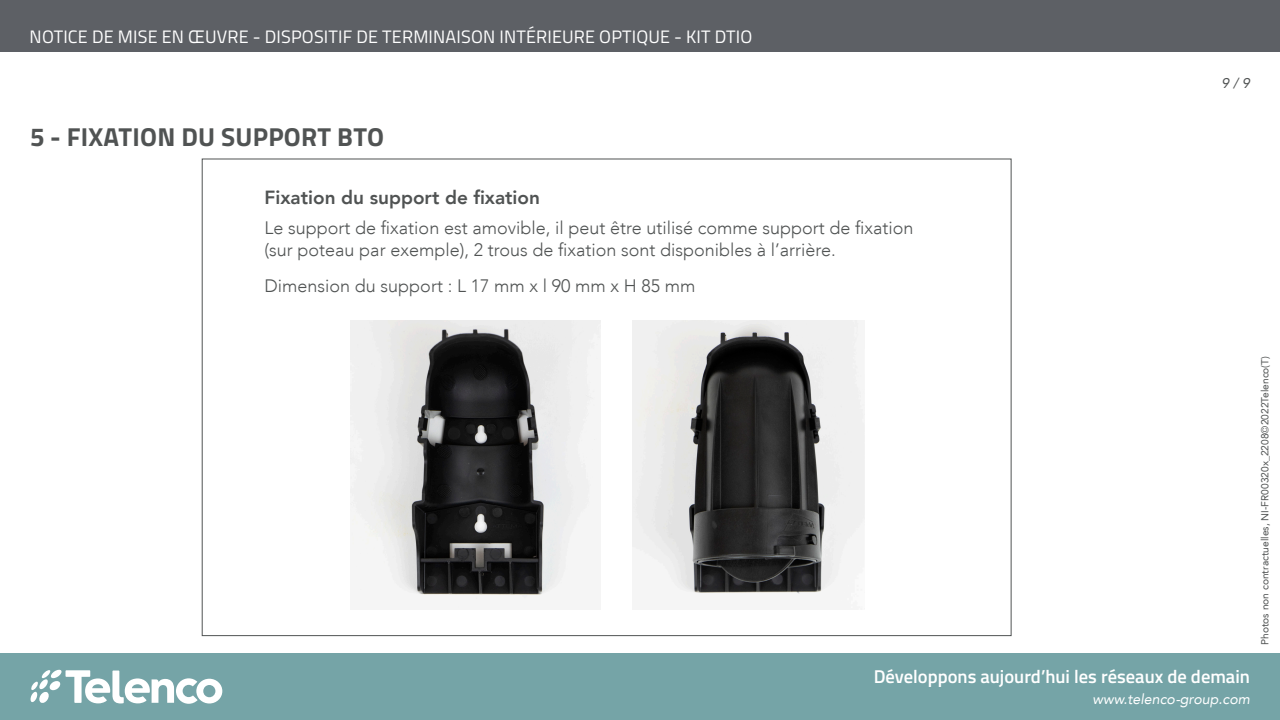
<style>
.page{position:relative;width:1280px;height:720px;background:#fff}
.page>*{position:absolute;margin:0;border:0;box-sizing:border-box;transform-origin:0 0}
.t1{font:700 26px "Titillium Web";letter-spacing:.01em;color:#505353}
.t2{font:800 19px "Avenir LT";color:#505353}
.t3{font:600 18.6px "Titillium Web";color:#fff}
.t4{font:300 18px "Avenir LT";color:#505353}
.t5{font:18px "Titillium Web";letter-spacing:.01em;color:#fff}
.t6{font:italic 14.3px "Avenir LT";color:#fff}
.t7{font:italic 14px "Avenir LT";color:#505353}
.NOMENCLATURE{font:10.2px "Avenir LT";color:#505353}
</style>
<div class="page">
<div style="left:0;top:0;width:1280px;height:51px;background:#5d6065"></div>
<div style="left:0;top:654px;width:1280px;height:66px;background:#75a4a7"></div>
<svg style="left:30px;top:669px;width:192px;height:35px"></svg>
<img style="left:350px;top:320px;width:251px;height:288px">
<img style="left:632px;top:320px;width:233px;height:275px">
<p class="t5" style="left:30px;top:24px;width:724px">NOTICE DE MISE EN ŒUVRE - DISPOSITIF DE TERMINAISON INTÉRIEURE OPTIQUE - KIT DTIO</p>
<p class="t1" style="left:30px;top:117px;width:356px">5 - FIXATION DU SUPPORT BTO</p>
<p class="t2" style="left:265px;top:186px;width:277px">Fixation du support de fixation</p>
<p class="t4" style="left:265px;top:217px;width:650px">Le support de fixation est amovible, il peut être utilisé comme support de fixation</p>
<p class="t4" style="left:265px;top:240px;width:573px">(sur poteau par exemple), 2 trous de fixation sont disponibles à l’arrière.</p>
<p class="t4" style="left:265px;top:275px;width:433px">Dimension du support : L 17 mm x l 90 mm x H 85 mm</p>
<p class="t7" style="left:1221px;top:75px;width:30px">9 / 9</p>
<p class="t3" style="left:874px;top:663px;width:378px">Développons aujourd’hui les réseaux de demain</p>
<p class="t6" style="left:1093px;top:691px;width:159px">www.telenco-group.com</p>
<p class="NOMENCLATURE" style="left:1259px;top:645px;width:291px;rotate:-90deg">Photos non contractuelles, NI-FR00320x_2208©2022Telenco(T)</p>
</div>
